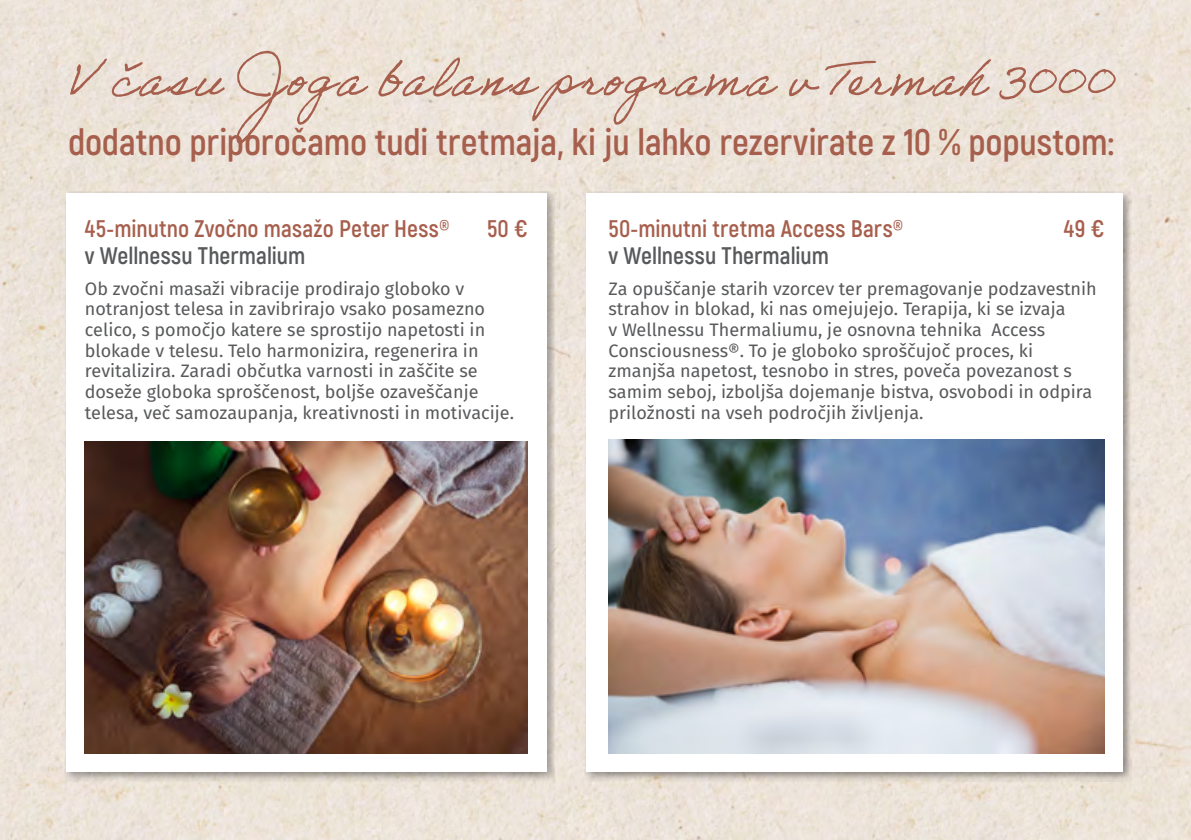
<style>
.page{position:relative;width:1191px;height:840px;background:#fff}
.page>*{position:absolute;margin:0;border:0;box-sizing:border-box;transform-origin:0 0}
.t1{font:50px "Adobe Handwriting Ernie";letter-spacing:.045em;color:#a75f4d}
.t2{font:700 37px "Akrobat";letter-spacing:-.005em;color:#a75f4d}
.t3{font:700 24px "Akrobat";letter-spacing:.005em;color:#a75f4d}
.t4{font:700 24px "Akrobat";color:#58595b}
.t5{font:18px/20.8px "Fira Sans";color:#58595b}
</style>
<div class="page">
<img style="left:0;top:0;width:1191px;height:839px">
<div style="left:65px;top:191px;width:490px;height:589px;background:#000;opacity:.35"></div>
<div style="left:66px;top:193px;width:480px;height:578px;background:#fff"></div>
<img style="left:85px;top:441px;width:442px;height:311px">
<div style="left:584px;top:191px;width:548px;height:589px;background:#000;opacity:.35"></div>
<div style="left:586px;top:193px;width:537px;height:578px;background:#fff"></div>
<img style="left:608px;top:439px;width:496px;height:313px">
<h1 class="t1" style="left:68px;top:49px;width:1050px">V času Joga balans programa v Termah 3000</h1>
<h2 class="t2" style="left:68px;top:119px;width:1047px">dodatno priporočamo tudi tretmaja, ki ju lahko rezervirate z 10 % popustom:</h2>
<h3 class="t3" style="left:85px;top:213px;width:366px">45-minutno Zvočno masažo Peter Hess®</h3>
<h3 class="t3" style="left:487px;top:213px;width:42px">50 €</h3>
<h3 class="t4" style="left:85px;top:241px;width:222px">v Wellnessu Thermalium</h3>
<p class="t5" style="left:85px;top:279px;width:431px">Ob zvočni masaži vibracije prodirajo globoko v notranjost telesa in zavibrirajo vsako posamezno celico, s pomočjo katere se sprostijo napetosti in blokade v telesu. Telo harmonizira, regenerira in revitalizira. Zaradi občutka varnosti in zaščite se doseže globoka sproščenost, boljše ozaveščanje telesa, več samozaupanja, kreativnosti in motivacije.</p>
<h3 class="t3" style="left:608px;top:213px;width:297px">50-minutni tretma Access Bars®</h3>
<h3 class="t3" style="left:1063px;top:213px;width:42px">49 €</h3>
<h3 class="t4" style="left:608px;top:241px;width:222px">v Wellnessu Thermalium</h3>
<p class="t5" style="left:608px;top:279px;width:490px">Za opuščanje starih vzorcev ter premagovanje podzavestnih strahov in blokad, ki nas omejujejo. Terapija, ki se izvaja<br>v Wellnessu Thermaliumu, je osnovna tehnika Access Consciousness®. To je globoko sproščujoč proces, ki zmanjša napetost, tesnobo in stres, poveča povezanost s samim seboj, izboljša dojemanje bistva, osvobodi in odpira priložnosti na vseh področjih življenja.</p>
</div>
